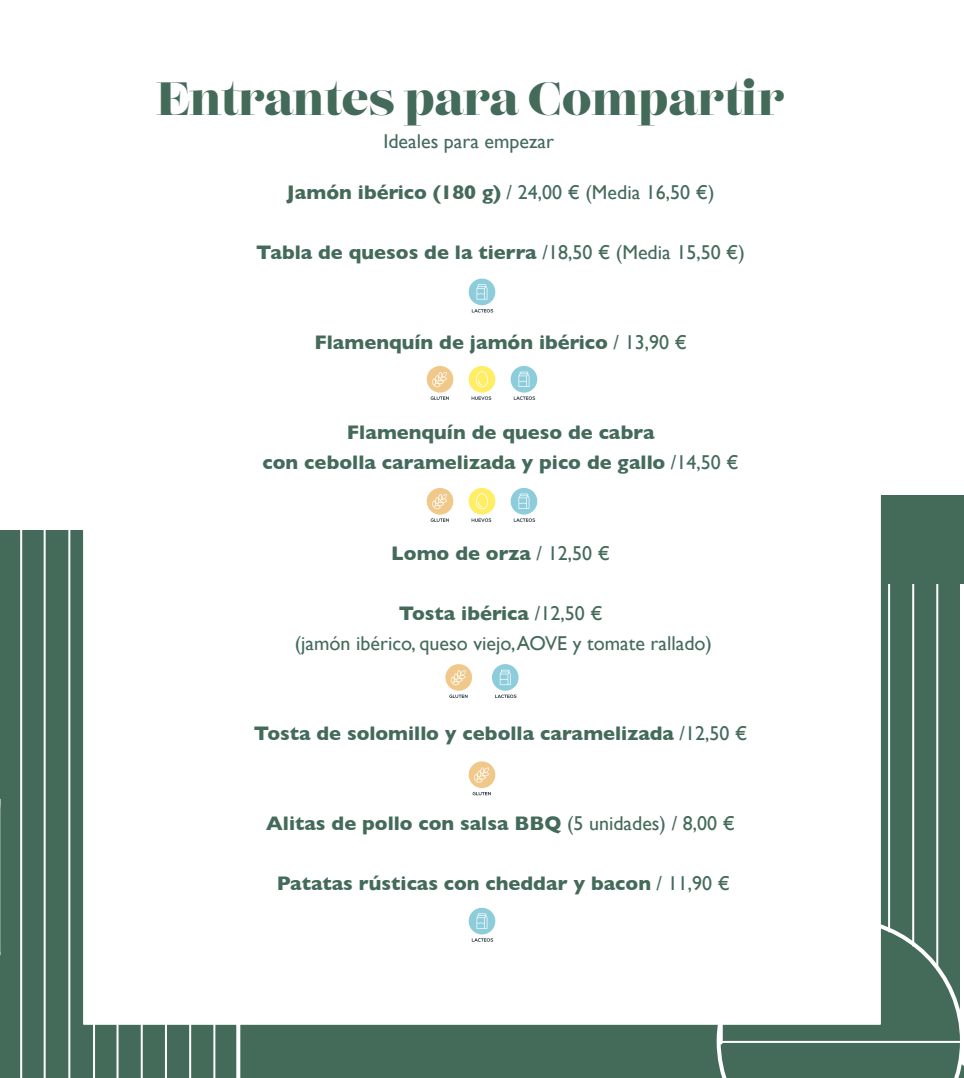
<style>
.page{position:relative;width:964px;height:1078px;background:#fff}
.page>*{position:absolute;margin:0;border:0;box-sizing:border-box;transform-origin:0 0}
.t1{font:46.6px "Lust Didone";color:#446b5a}
.t2{font:700 20px/30px "Gill Sans";color:#446b5a;text-align:center}
.t3{font:20px/30px "Gill Sans";color:#446b5a;text-align:center}
.s1{font-weight:700}
.s2{font-weight:400}
</style>
<div class="page">
<div style="left:0;top:116px;width:964px;height:961px;background:#446b5a"></div>
<div style="left:0;top:116px;width:669px;height:413px;background:#fff"></div>
<div style="left:0;top:116px;width:241px;height:218px;background:#fff"></div>
<hr style="left:0;top:209px;width:239px;height:2px;background:#fff">
<hr style="left:117px;top:330px;width:2px;height:747px;background:#fff">
<hr style="left:141px;top:328px;width:2px;height:749px;background:#fff">
<hr style="left:165px;top:320px;width:2px;height:757px;background:#fff">
<hr style="left:189px;top:306px;width:2px;height:771px;background:#fff">
<hr style="left:213px;top:282px;width:2px;height:795px;background:#fff">
<hr style="left:236px;top:209px;width:4px;height:868px;background:#fff">
<hr style="left:20px;top:282px;width:2px;height:795px;background:#fff">
<hr style="left:44px;top:306px;width:2px;height:771px;background:#fff">
<hr style="left:68px;top:320px;width:2px;height:757px;background:#fff">
<hr style="left:93px;top:328px;width:2px;height:749px;background:#fff">
<svg style="left:0;top:798px;width:1px;height:158px"></svg>
<div style="left:233px;top:140px;width:56px;height:164px;background:#fff"></div>
<svg style="left:669px;top:116px;width:295px;height:961px"></svg>
<div style="left:833px;top:495px;width:131px;height:88px;background:#446b5a"></div>
<div style="left:83px;top:470px;width:798px;height:554px;background:#fff;border:1px solid #fff"></div>
<svg style="left:468px;top:761px;width:28px;height:34px"></svg>
<svg style="left:468px;top:278px;width:28px;height:34px"></svg>
<svg style="left:468px;top:365px;width:28px;height:35px"></svg>
<svg style="left:426px;top:365px;width:28px;height:35px"></svg>
<svg style="left:510px;top:365px;width:28px;height:35px"></svg>
<svg style="left:468px;top:488px;width:28px;height:33px"></svg>
<svg style="left:426px;top:488px;width:28px;height:33px"></svg>
<svg style="left:510px;top:488px;width:28px;height:33px"></svg>
<svg style="left:445px;top:664px;width:27px;height:33px"></svg>
<svg style="left:492px;top:664px;width:27px;height:33px"></svg>
<svg style="left:468px;top:907px;width:28px;height:34px"></svg>
<h1 class="t1" style="left:156px;top:69px;width:630px">Entrantes para Compartir</h1>
<p class="t3" style="left:383px;top:126px;width:172px">Ideales para empezar</p>
<p class="t3" style="left:287px;top:177px;width:429px"><span class="s1">Jamón ibérico (180 g)</span> / 24,00 € (Media 16,50 €)</p>
<p class="t2" style="left:256px;top:237px;width:490px">Tabla de quesos de la tierra <span class="s2">/18,50 € (Media 15,50 €)</span></p>
<p class="t2" style="left:314px;top:327px;width:374px">Flamenquín de jamón ibérico <span class="s2">/ 13,90 €</span></p>
<p class="t2" style="left:262px;top:417px;width:478px">Flamenquín de queso de cabra<br>con cebolla caramelizada y pico de gallo <span class="s2">/14,50 €</span></p>
<p class="t2" style="left:391px;top:537px;width:220px">Lomo de orza <span class="s2">/ 12,50 €</span></p>
<p class="t3" style="left:295px;top:597px;width:419px"><span class="s1">Tosta ibérica</span> /12,50 €<br>(jamón ibérico, queso viejo, AOVE y tomate rallado)</p>
<p class="t2" style="left:254px;top:717px;width:495px">Tosta de solomillo y cebolla caramelizada <span class="s2">/12,50 €</span></p>
<p class="t2" style="left:266px;top:807px;width:470px">Alitas de pollo con salsa BBQ <span class="s2">(5 unidades) / 8,00 €</span></p>
<p class="t2" style="left:277px;top:867px;width:454px">Patatas rústicas con cheddar y bacon <span class="s2">/ 11,90 €</span></p>
</div>
